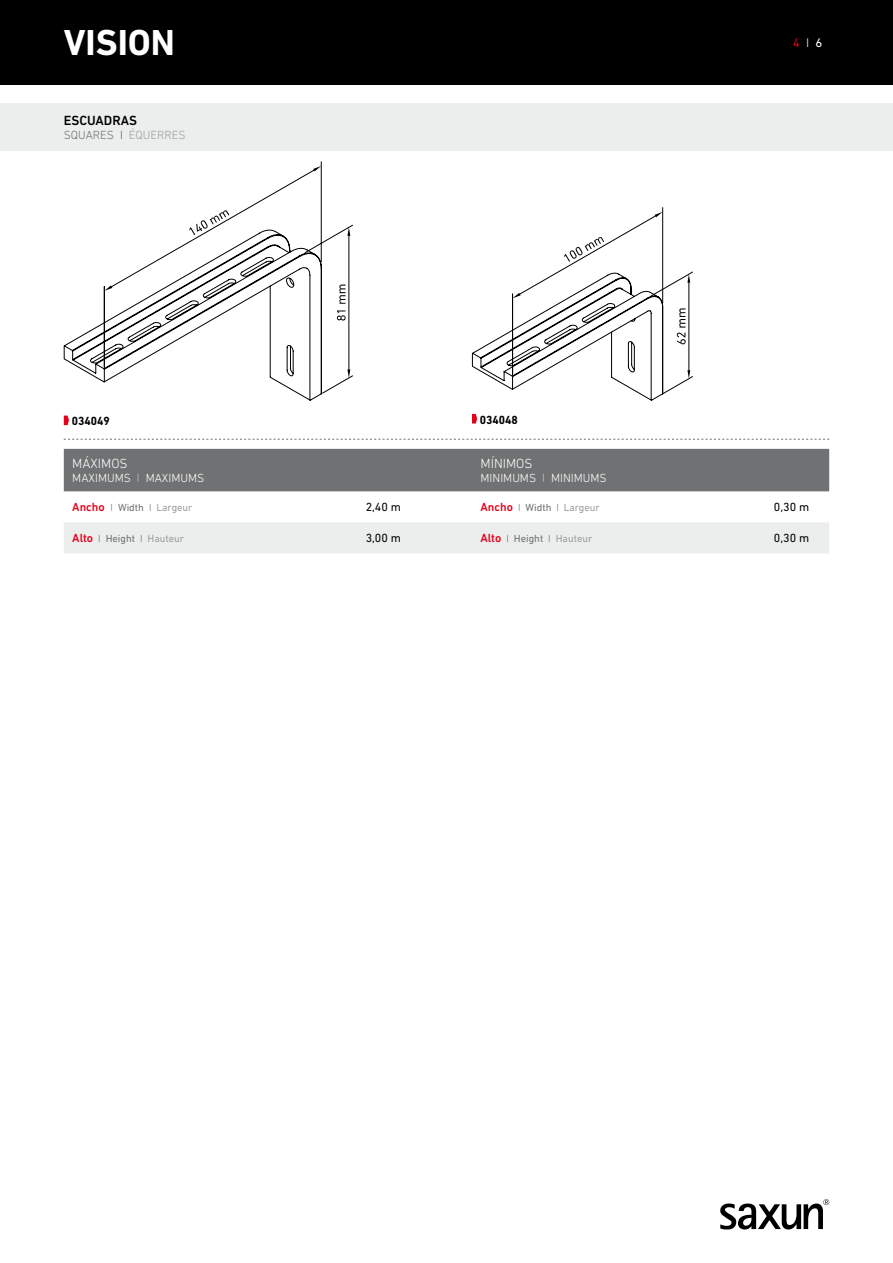
<style>
.page{position:relative;width:893px;height:1263px;background:#fff}
.page>*{position:absolute;margin:0;border:0;box-sizing:border-box;transform-origin:0 0}
.t1{font:700 36.75px "DIN Next LT Pro";color:#fff}
.t2{font:300 13.5px "DIN Next LT Pro";color:#fff}
.t3{font:500 13.5px "DIN Next LT Pro";color:#000}
.t4{font:12.75px "DIN Next LT Pro";color:#e2001a}
.t5{font:300 12px "DIN Next LT Pro";color:#fff}
.t6{font:12px "DIN Next LT Pro";color:#000}
.t7{font:300 12px "DIN Next LT Pro";color:#9c9e9f}
.t8{font:700 12px "DIN Next LT Pro";letter-spacing:-.005em;color:#000;scale:.95 1}
.t9{font:10.5px "DIN Next LT Pro";color:#9c9e9f}
.s1{font-weight:300;color:#fff}
.s2{color:#fff}
.s3{color:#707172}
.s4{font-weight:200;color:#000}
.s5{font-weight:200}
.s6{font-weight:500;font-size:12px;color:#e2001a}
</style>
<div class="page">
<div style="left:0;top:0;width:893px;height:85px;background:#000"></div>
<svg style="left:720px;top:1199px;width:109px;height:30px"></svg>
<svg style="left:63px;top:286px;width:259px;height:115px"></svg>
<svg style="left:104px;top:161px;width:249px;height:233px"></svg>
<svg style="left:471px;top:207px;width:222px;height:194px"></svg>
<div style="left:64px;top:449px;width:765px;height:42px;background:#707172"></div>
<div style="left:64px;top:522px;width:765px;height:31px;background:#eceded"></div>
<svg style="left:64px;top:439px;width:765px;height:1px"></svg>
<svg style="left:64px;top:416px;width:5px;height:9px"></svg>
<svg style="left:472px;top:414px;width:5px;height:9px"></svg>
<div style="left:0;top:103px;width:893px;height:48px;background:#eceded"></div>
<h1 class="t1" style="left:64px;top:21px;width:113px">VISION</h1>
<p class="t4" style="left:793px;top:35px;width:31px">4 <span class="s1">I</span> <span class="s2">6</span></p>
<p class="t3" style="left:64px;top:113px;width:75px">ESCUADRAS</p>
<p class="t7" style="left:64px;top:128px;width:123px"><span class="s3">SQUARES</span> <span class="s4">I</span> ÉQUERRES</p>
<p class="t8" style="left:72px;top:414px;width:42px">034049</p>
<p class="t8" style="left:480px;top:412px;width:42px">034048</p>
<p class="t2" style="left:72px;top:456px;width:57px">MÁXIMOS</p>
<p class="t5" style="left:72px;top:471px;width:133px">MAXIMUMS <span class="s5">I</span> MAXIMUMS</p>
<p class="t2" style="left:480px;top:456px;width:54px">MÍNIMOS</p>
<p class="t5" style="left:480px;top:471px;width:128px">MINIMUMS <span class="s5">I</span> MINIMUMS</p>
<p class="t9" style="left:72px;top:502px;width:122px"><span class="s6">Ancho</span> <span class="s4">I</span> <span class="s3">Width</span> <span class="s4">I</span> Largeur</p>
<p class="t6" style="left:366px;top:500px;width:37px">2,40 m</p>
<p class="t9" style="left:480px;top:502px;width:121px"><span class="s6">Ancho</span> <span class="s4">I</span> <span class="s3">Width</span> <span class="s4">I</span> Largeur</p>
<p class="t6" style="left:774px;top:500px;width:37px">0,30 m</p>
<p class="t9" style="left:72px;top:533px;width:113px"><span class="s6">Alto</span> <span class="s4">I</span> <span class="s3">Height</span> <span class="s4">I</span> Hauteur</p>
<p class="t6" style="left:366px;top:531px;width:37px">3,00 m</p>
<p class="t9" style="left:480px;top:533px;width:113px"><span class="s6">Alto</span> <span class="s4">I</span> <span class="s3">Height</span> <span class="s4">I</span> Hauteur</p>
<p class="t6" style="left:774px;top:531px;width:37px">0,30 m</p>
</div>
